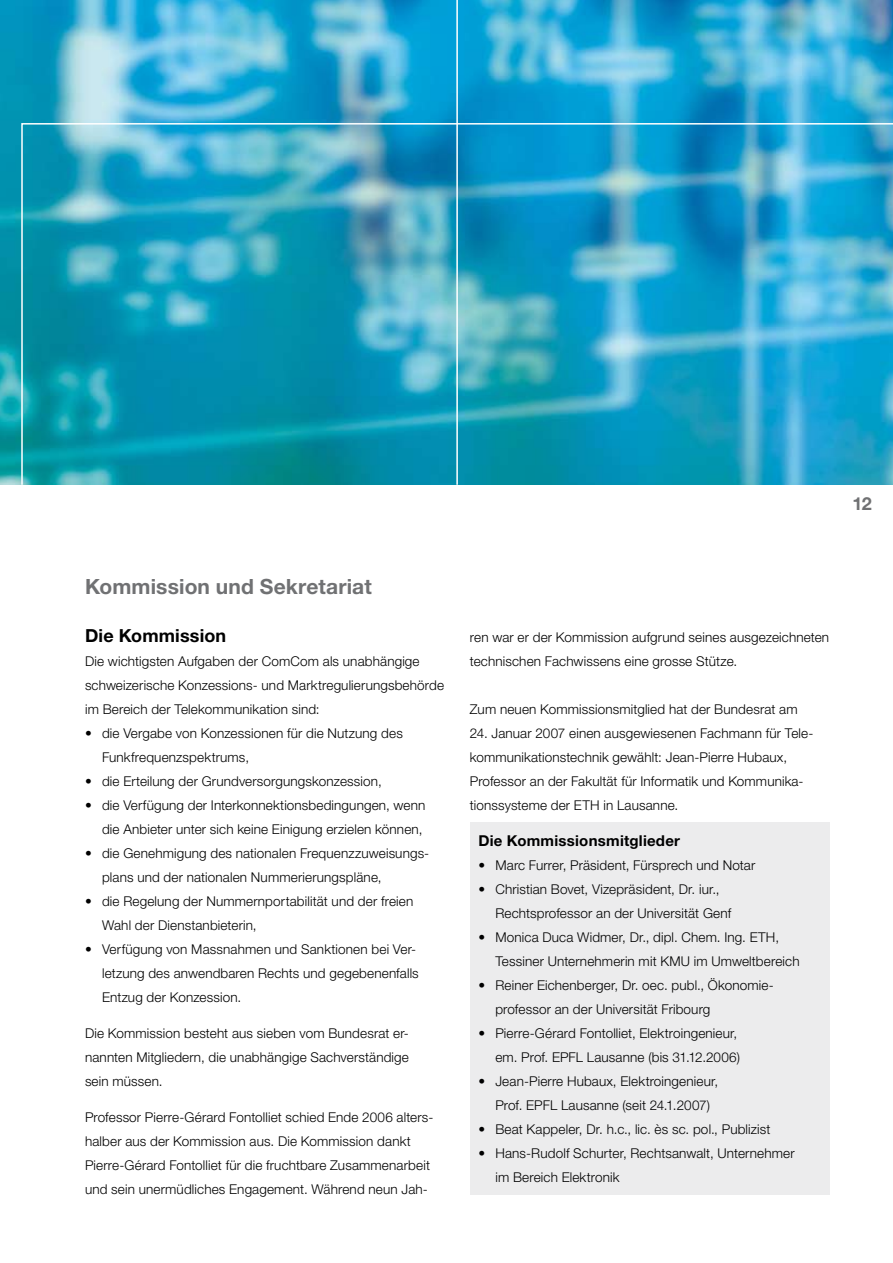
<style>
.page{position:relative;width:893px;height:1263px;background:#fff}
.page>*{position:absolute;margin:0;border:0;box-sizing:border-box;transform-origin:0 0}
.t1{font:700 21px "Helvetica Neue";letter-spacing:.005em;color:#707173}
.t2{font:700 18px "Helvetica Neue";letter-spacing:.005em;color:#000}
.t3{font:700 18px "Helvetica Neue";color:#707173}
.t4{font:700 15px "Helvetica Neue";letter-spacing:.015em;color:#000}
.t5{font:300 13.5px/24px "Helvetica Neue";letter-spacing:.01em;color:#000}
</style>
<div class="page">
<div style="left:470px;top:822px;width:359px;height:372px;background:#ececed"></div>
<img style="left:0;top:0;width:893px;height:485px">
<hr style="left:456px;top:0;width:2px;height:485px;background:#fff">
<img style="left:21px;top:123px;width:872px;height:362px">
<h2 class="t3" style="left:852px;top:492px;width:21px">12</h2>
<h1 class="t1" style="left:85px;top:574px;width:288px">Kommission und Sekretariat</h1>
<h2 class="t2" style="left:85px;top:624px;width:143px">Die Kommission</h2>
<p class="t5" style="left:85px;top:649px;width:360px">Die wichtigsten Aufgaben der ComCom als unabhängige schweizerische Konzessions- und Marktregulierungsbehörde im Bereich der Telekommunikation sind:</p>
<p class="t5" style="left:102px;top:721px;width:302px;text-indent:-17px">• die Vergabe von Konzessionen für die Nutzung des<br>Funkfrequenzspektrums,</p>
<p class="t5" style="left:85px;top:769px;width:298px">• die Erteilung der Grundversorgungskonzession,</p>
<p class="t5" style="left:85px;top:793px;width:342px;text-align:right">• die Verfügung der Interkonnektionsbedingungen, wenn die Anbieter unter sich keine Einigung erzielen können,</p>
<p class="t5" style="left:102px;top:841px;width:329px;text-indent:-17px">• die Genehmigung des nationalen Frequenzzuweisungs&shy;plans und der nationalen Nummerierungspläne,</p>
<p class="t5" style="left:102px;top:889px;width:313px;text-indent:-17px">• die Regelung der Nummernportabilität und der freien<br>Wahl der Dienstanbieterin,</p>
<p class="t5" style="left:102px;top:937px;width:318px;text-indent:-17px">• Verfügung von Massnahmen und Sanktionen bei Ver&shy;letzung des anwendbaren Rechts und gegebenenfalls<br>Entzug der Konzession.</p>
<p class="t5" style="left:85px;top:1021px;width:325px;text-align:justify">Die Kommission besteht aus sieben vom Bundesrat er&shy;nannten Mitgliedern, die unabhängige Sachverständige sein müssen.</p>
<p class="t5" style="left:85px;top:1105px;width:350px">Professor Pierre-Gérard Fontolliet schied Ende 2006 alters&shy;halber aus der Kommission aus. Die Kommission dankt Pierre-Gérard Fontolliet für die fruchtbare Zusammenarbeit und sein unermüdliches Engagement. Während neun Jah-</p>
<p class="t5" style="left:470px;top:625px;width:361px">ren war er der Kommission aufgrund seines ausgezeichneten technischen Fachwissens eine grosse Stütze.</p>
<p class="t5" style="left:470px;top:697px;width:329px">Zum neuen Kommissionsmitglied hat der Bundesrat am</p>
<p class="t5" style="left:470px;top:721px;width:345px">24. Januar 2007 einen ausgewiesenen Fachmann für Tele&shy;kommunikationstechnik gewählt: Jean-Pierre Hubaux, Professor an der Fakultät für Informatik und Kommunika&shy;tionssysteme der ETH in Lausanne.</p>
<p class="t4" style="left:478px;top:831px;width:203px">Die Kommissionsmitglieder</p>
<p class="t5" style="left:478px;top:853px;width:278px">• Marc Furrer, Präsident, Fürsprech und Notar</p>
<p class="t5" style="left:495px;top:877px;width:237px;text-indent:-17px">• Christian Bovet, Vizepräsident, Dr. iur.,<br>Rechts-professor an der Universität Genf</p>
<p class="t5" style="left:495px;top:925px;width:306px;text-indent:-17px">• Monica Duca Widmer, Dr., dipl. Chem. Ing. ETH,<br>Tessiner Unternehmerin mit KMU im Umweltbereich</p>
<p class="t5" style="left:495px;top:973px;width:278px;text-indent:-17px">• Reiner Eichenberger, Dr. oec. publ., Ökonomie&shy;professor an der Universität Fribourg</p>
<p class="t5" style="left:478px;top:1021px;width:263px;text-align:right">• Pierre-Gérard Fontolliet, Elektroingenieur, em. Prof. EPFL Lausanne (bis 31.12.2006)</p>
<p class="t5" style="left:495px;top:1069px;width:224px;text-indent:-17px">• Jean-Pierre Hubaux, Elektroingenieur,<br>Prof. EPFL Lausanne (seit 24.1.2007)</p>
<p class="t5" style="left:478px;top:1117px;width:294px">• Beat Kappeler, Dr. h.c., lic. ès sc. pol., Publizist</p>
<p class="t5" style="left:495px;top:1141px;width:301px;text-indent:-17px">• Hans-Rudolf Schurter, Rechtsanwalt, Unternehmer im Bereich Elektronik</p>
</div>
